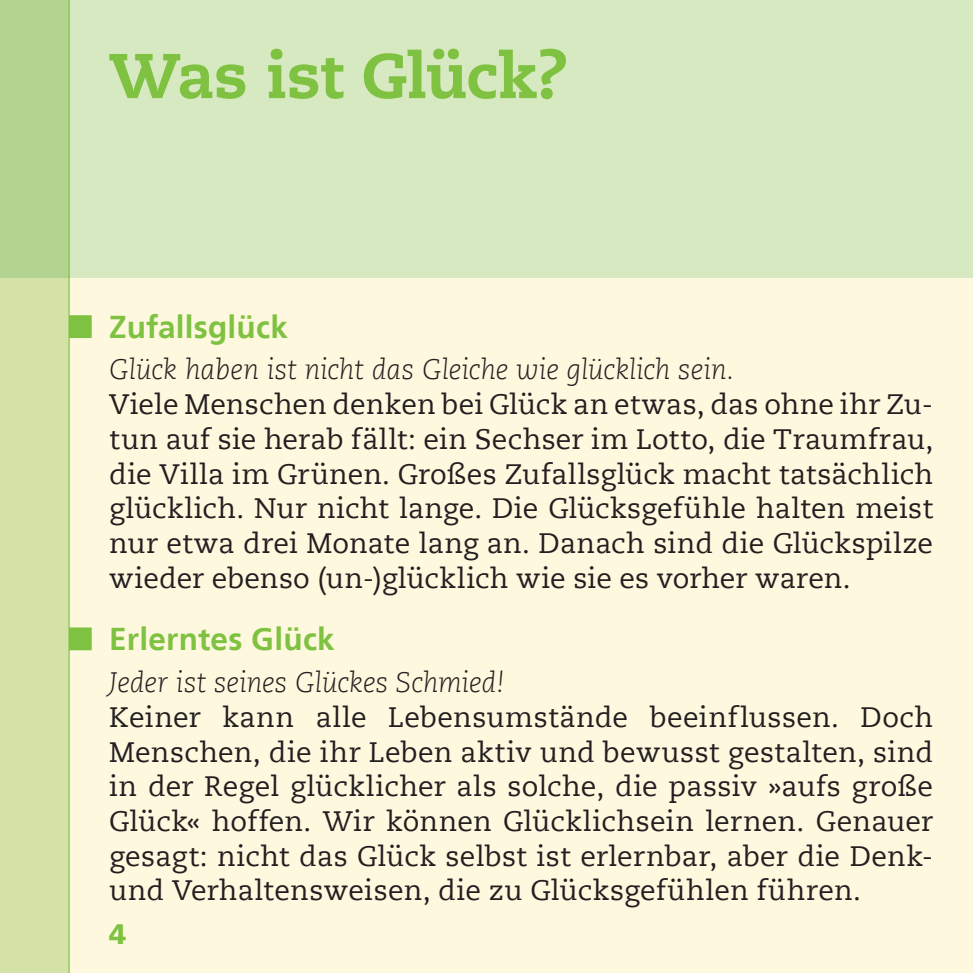
<style>
.page{position:relative;width:973px;height:973px;background:#fff}
.page>*{position:absolute;margin:0;border:0;box-sizing:border-box;transform-origin:0 0}
.t1{font:800 63px "Caecilia LT";letter-spacing:-.015em;color:#7fc241}
.t2{font:700 31.5px "Frutiger LT";letter-spacing:.005em;color:#7fc241}
.t3{font:28px/34.6px "Caecilia LT";letter-spacing:.01em;color:#231f20;text-align:justify}
.t4{font:italic 300 28px "Caecilia LT";letter-spacing:-.005em;color:#231f20}
.t5{font:900 28px "Frutiger LT";color:#7fc241}
</style>
<div class="page">
<div style="left:0;top:0;width:972px;height:972px;background:#fef8de"></div>
<hr style="left:972px;top:0;width:1px;height:972px;background:#fef8de">
<div style="left:0;top:0;width:972px;height:278px;background:#d6e9c0"></div>
<svg style="left:0;top:0;width:68px;height:972px;background:#cbdda0"></svg>
<hr style="left:68px;top:0;width:2px;height:972px;background:#7fc241">
<hr style="left:972px;top:0;width:1px;height:278px;background:#d6e9c0">
<svg style="left:70px;top:315px;width:22px;height:23px"></svg>
<svg style="left:69px;top:627px;width:23px;height:23px"></svg>
<h1 class="t1" style="left:109px;top:37px;width:459px">Was ist Glück?</h1>
<p class="t2" style="left:109px;top:308px;width:180px">Zufallsglück</p>
<p class="t4" style="left:109px;top:353px;width:626px">Glück haben ist nicht das Gleiche wie glücklich sein.</p>
<p class="t3" style="left:109px;top:387px;width:825px">Viele Menschen denken bei Glück an etwas, das ohne ihr Zu&shy;tun auf sie herab fällt: ein Sechser im Lotto, die Traumfrau, die Villa im Grünen. Großes Zufallsglück macht tatsächlich glücklich. Nur nicht lange. Die Glücksgefühle halten meist nur etwa drei Monate lang an. Danach sind die Glückspilze wieder ebenso (un-)glücklich wie sie es vorher waren.</p>
<p class="t2" style="left:109px;top:620px;width:227px">Erlerntes Glück</p>
<p class="t4" style="left:109px;top:666px;width:397px">Jeder ist seines Glückes Schmied!</p>
<p class="t3" style="left:109px;top:700px;width:825px">Keiner kann alle Lebensumstände beeinflussen. Doch Menschen, die ihr Leben aktiv und bewusst gestalten, sind in der Regel glücklicher als solche, die passiv »aufs große Glück« hoffen. Wir können Glücklichsein lernen. Genauer gesagt: nicht das Glück selbst ist erlernbar, aber die Denk&shy;und Verhaltensweisen, die zu Glücksgefühlen führen.</p>
<p class="t5" style="left:109px;top:917px;width:19px">4</p>
</div>
